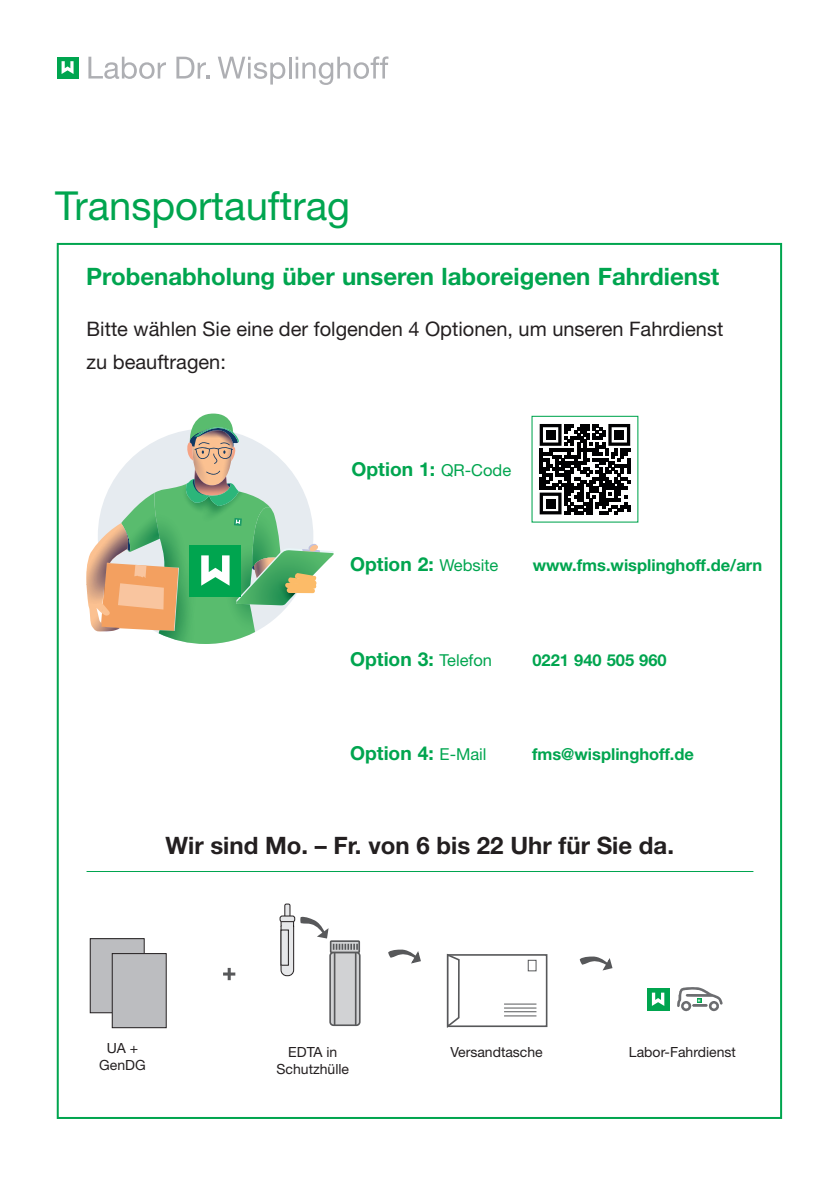
<style>
.page{position:relative;width:840px;height:1191px;background:#fff}
.page>*{position:absolute;margin:0;border:0;box-sizing:border-box;transform-origin:0 0}
.Headline{font:40px "Helvetica Neue LT Std";color:#00a54f}
.Headline-2{font:700 24px "Helvetica Neue LT Std";color:#00a54f}
.t1{font:700 24px "Helvetica Neue LT Pro";color:#231f20}
.t2{font:20px/33.4px "Helvetica Neue LT Pro";color:#231f20}
.Headline-3{font:700 19.2px "Helvetica Neue LT Pro";color:#00a54f}
.Headline-4{font:700 16.4px "Helvetica Neue LT Pro";color:#00a54f}
.t3{font:14px "Helvetica Neue LT Pro";color:#231f20}
.s1{font-weight:400;font-size:16.4px}
</style>
<div class="page">
<div style="left:57px;top:57px;width:21px;height:21px;background:#00a54f"></div>
<svg style="left:61px;top:61px;width:12px;height:13px"></svg>
<svg style="left:88px;top:57px;width:78px;height:22px"></svg>
<svg style="left:176px;top:57px;width:33px;height:21px"></svg>
<svg style="left:218px;top:57px;width:67px;height:28px"></svg>
<hr style="left:288px;top:57px;width:3px;height:21px;background:#aeafb3">
<svg style="left:295px;top:56px;width:93px;height:29px"></svg>
<svg style="left:86px;top:413px;width:248px;height:231px"></svg>
<div style="left:90px;top:938px;width:54px;height:74px;background:#bcbdc0"></div>
<div style="left:90px;top:938px;width:54px;height:75px;border:1px solid #231f20"></div>
<div style="left:112px;top:953px;width:54px;height:74px;background:#bcbdc0"></div>
<div style="left:112px;top:953px;width:54px;height:75px;border:1px solid #231f20"></div>
<div style="left:446px;top:954px;width:101px;height:73px;background:#fff;border:2px solid #57585a"></div>
<div style="left:527px;top:960px;width:9px;height:11px;background:#fff;border:1px solid #57585a"></div>
<hr style="left:503px;top:1003px;width:33px;height:1px;background:#57585a">
<hr style="left:503px;top:1007px;width:33px;height:1px;background:#57585a">
<hr style="left:503px;top:1011px;width:33px;height:1px;background:#57585a">
<hr style="left:503px;top:1015px;width:33px;height:1px;background:#57585a">
<svg style="left:446px;top:953px;width:15px;height:75px"></svg>
<div style="left:330px;top:952px;width:29px;height:73px;background:#d1d2d4;border-radius:3px"></div>
<div style="left:329px;top:951px;width:31px;height:75px;border:2px solid #57585a;border-radius:3px"></div>
<div style="left:329px;top:940px;width:31px;height:13px;border:2px solid #57585a"></div>
<hr style="left:333px;top:952px;width:2px;height:73px;background:#57585a">
<hr style="left:354px;top:952px;width:2px;height:73px;background:#57585a">
<svg style="left:388px;top:949px;width:33px;height:15px"></svg>
<svg style="left:579px;top:956px;width:34px;height:15px"></svg>
<svg style="left:223px;top:968px;width:12px;height:12px"></svg>
<div style="left:646px;top:988px;width:23px;height:22px;background:#00a54f"></div>
<svg style="left:651px;top:992px;width:13px;height:14px"></svg>
<svg style="left:677px;top:987px;width:45px;height:24px"></svg>
<div style="left:285px;top:904px;width:5px;height:13px;background:#e6e7e9;border-radius:2px"></div>
<div style="left:284px;top:903px;width:6px;height:14px;border:1px solid #231f20;border-radius:2px"></div>
<svg style="left:279px;top:915px;width:78px;height:61px"></svg>
<hr style="left:86px;top:871px;width:667px;height:1px;background:#00a54f">
<svg style="left:539px;top:424px;width:91px;height:90px"></svg>
<div style="left:545px;top:430px;width:10px;height:9px;background:#000002"></div>
<div style="left:614px;top:430px;width:9px;height:9px;background:#000002"></div>
<div style="left:545px;top:499px;width:10px;height:9px;background:#000002"></div>
<p class="Headline" style="left:55px;top:181px;width:296px">Transportauftrag</p>
<p class="Headline-2" style="left:86px;top:262px;width:634px">Probenabholung über unseren laboreigenen Fahrdienst</p>
<p class="t2" style="left:86px;top:312px;width:638px">Bitte wählen Sie eine der folgenden 4 Optionen, um unseren Fahrdienst zu beauftragen:</p>
<p class="Headline-3" style="left:351px;top:457px;width:161px">Option 1: <span class="s1">QR-Code</span></p>
<p class="Headline-3" style="left:350px;top:552px;width:150px">Option 2: <span class="s1">Website</span></p>
<p class="Headline-4" style="left:532px;top:554px;width:231px">www.fms.wisplinghoff.de/arn</p>
<p class="Headline-3" style="left:350px;top:646px;width:143px">Option 3: <span class="s1">Telefon</span></p>
<p class="Headline-4" style="left:532px;top:649px;width:136px">0221 940 505 960</p>
<p class="Headline-3" style="left:350px;top:741px;width:138px">Option 4: <span class="s1">E-Mail</span></p>
<p class="Headline-4" style="left:531px;top:744px;width:163px">fms@wisplinghoff.de</p>
<p class="t1" style="left:165px;top:830px;width:510px">Wir sind Mo. – Fr. von 6 bis 22 Uhr für Sie da.</p>
<p class="t3" style="left:107px;top:1039px;width:33px">UA +</p>
<p class="t3" style="left:450px;top:1043px;width:94px">Versandtasche</p>
<p class="t3" style="left:628px;top:1043px;width:108px">Labor-Fahrdienst</p>
<p class="t3" style="left:99px;top:1056px;width:48px">GenDG</p>
<p class="t3" style="left:288px;top:1043px;width:51px">EDTA in</p>
<p class="t3" style="left:276px;top:1060px;width:74px">Schutzhülle</p>
</div>
